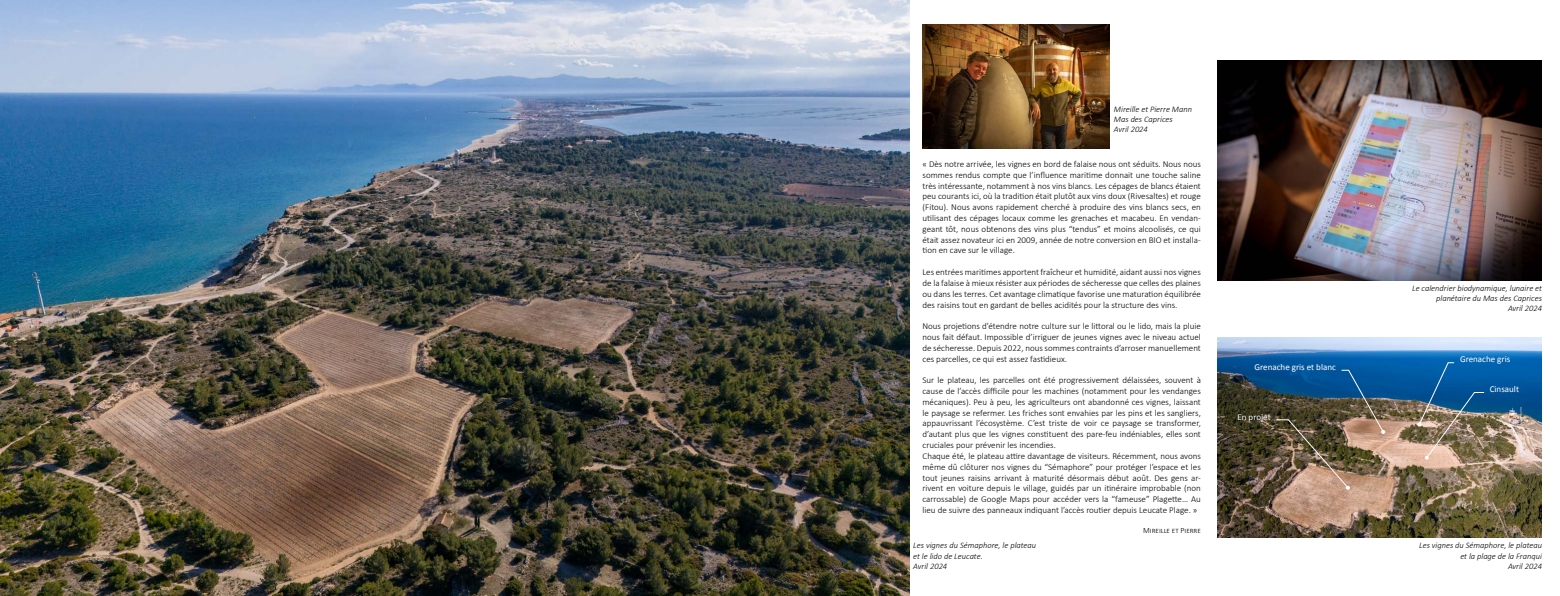
<style>
.page{position:relative;width:1560px;height:596px;background:#fff}
.page>*{position:absolute;margin:0;border:0;box-sizing:border-box;transform-origin:0 0}
.t1{font:300 9px/10.8px "Calibri";color:#000;text-align:justify}
.t2{font:9px "Calibri";color:#fff}
.t3{font:italic 300 8.5px/10.2px "Calibri";color:#000}
.t4{font:300 8px "Calibri";color:#000}
</style>
<div class="page">
<img style="left:0;top:0;width:909px;height:595px">
<img style="left:922px;top:24px;width:187px;height:125px">
<img style="left:1217px;top:61px;width:324px;height:219px">
<img style="left:1217px;top:337px;width:324px;height:200px">
<img style="left:1275px;top:369px;width:109px;height:120px">
<img style="left:1416px;top:362px;width:68px;height:97px">
<p class="t3" style="left:1113px;top:103px;width:80px">Mireille et Pierre Mann<br>Mas des Caprices<br>Avril 2024</p>
<p class="t1" style="left:922px;top:158px;width:280px">« Dès notre arrivée, les vignes en bord de falaise nous ont séduits. Nous nous sommes rendus compte que l’influence maritime donnait une touche saline très intéressante, notamment à nos vins blancs. Les cépages de blancs étaient peu courants ici, où la tradition était plutôt aux vins doux (Rivesaltes) et rouge (Fitou). Nous avons rapidement cherché à produire des vins blancs secs, en utilisant des cépages locaux comme les grenaches et macabeu. En vendan&shy;geant tôt, nous obtenons des vins plus “tendus” et moins alcoolisés, ce qui était assez novateur ici en 2009, année de notre conversion en BIO et installa&shy;tion en cave sur le village.</p>
<p class="t1" style="left:922px;top:266px;width:280px">Les entrées maritimes apportent fraîcheur et humidité, aidant aussi nos vignes de la falaise à mieux résister aux périodes de sécheresse que celles des plaines ou dans les terres. Cet avantage climatique favorise une maturation équilibrée des raisins tout en gardant de belles acidités pour la structure des vins.</p>
<p class="t1" style="left:922px;top:320px;width:280px">Nous projetions d’étendre notre culture sur le littoral ou le lido, mais la pluie nous fait défaut. Impossible d’irriguer de jeunes vignes avec le niveau actuel de sécheresse. Depuis 2022, nous sommes contraints d’arroser manuellement ces parcelles, ce qui est assez fastidieux.</p>
<p class="t1" style="left:922px;top:374px;width:280px;text-align:left">Sur le plateau, les parcelles ont été progressivement délaissées, souvent à cause de l’accès difficile pour les machines (notamment pour les vendanges mécaniques). Peu à peu, les agriculteurs ont abandonné ces vignes, laissant le paysage se refermer. Les friches sont envahies par les pins et les sangliers, appauvrissant l’écosystème. C’est triste de voir ce paysage se transformer, d’autant plus que les vignes constituent des pare-feu indéniables, elles sont cruciales pour prévenir les incendies.<br>Chaque été, le plateau attire davantage de visiteurs. Récemment, nous avons même dû clôturer nos vignes du “Sémaphore” pour protéger l’espace et les tout jeunes raisins arrivant à maturité désormais début août. Des gens ar&shy;rivent en voiture depuis le village, guidés par un itinéraire improbable (non carrossable) de Google Maps pour accéder vers la “fameuse” Plagette… Au lieu de suivre des panneaux indiquant l’accès routier depuis Leucate Plage. »</p>
<p class="t4" style="left:1143px;top:525px;width:59px">Mireille et Pierre</p>
<p class="t3" style="left:913px;top:540px;width:124px">Les vignes du Sémaphore, le plateau et le lido de Leucate.<br>Avril 2024</p>
<p class="t2" style="left:1254px;top:360px;width:83px">Grenache gris et blanc</p>
<p class="t2" style="left:1237px;top:410px;width:35px">En projet</p>
<p class="t3" style="left:1411px;top:282px;width:131px;text-align:right">Le calendrier biodynamique, lunaire et planétaire du Mas des Caprices<br>Avril 2024</p>
<p class="t2" style="left:1459px;top:353px;width:52px">Grenache gris</p>
<p class="t2" style="left:1489px;top:383px;width:31px">Cinsault</p>
<p class="t3" style="left:1418px;top:540px;width:124px;text-align:right">Les vignes du Sémaphore, le plateau et la plage de la Franqui<br>Avril 2024</p>
</div>
